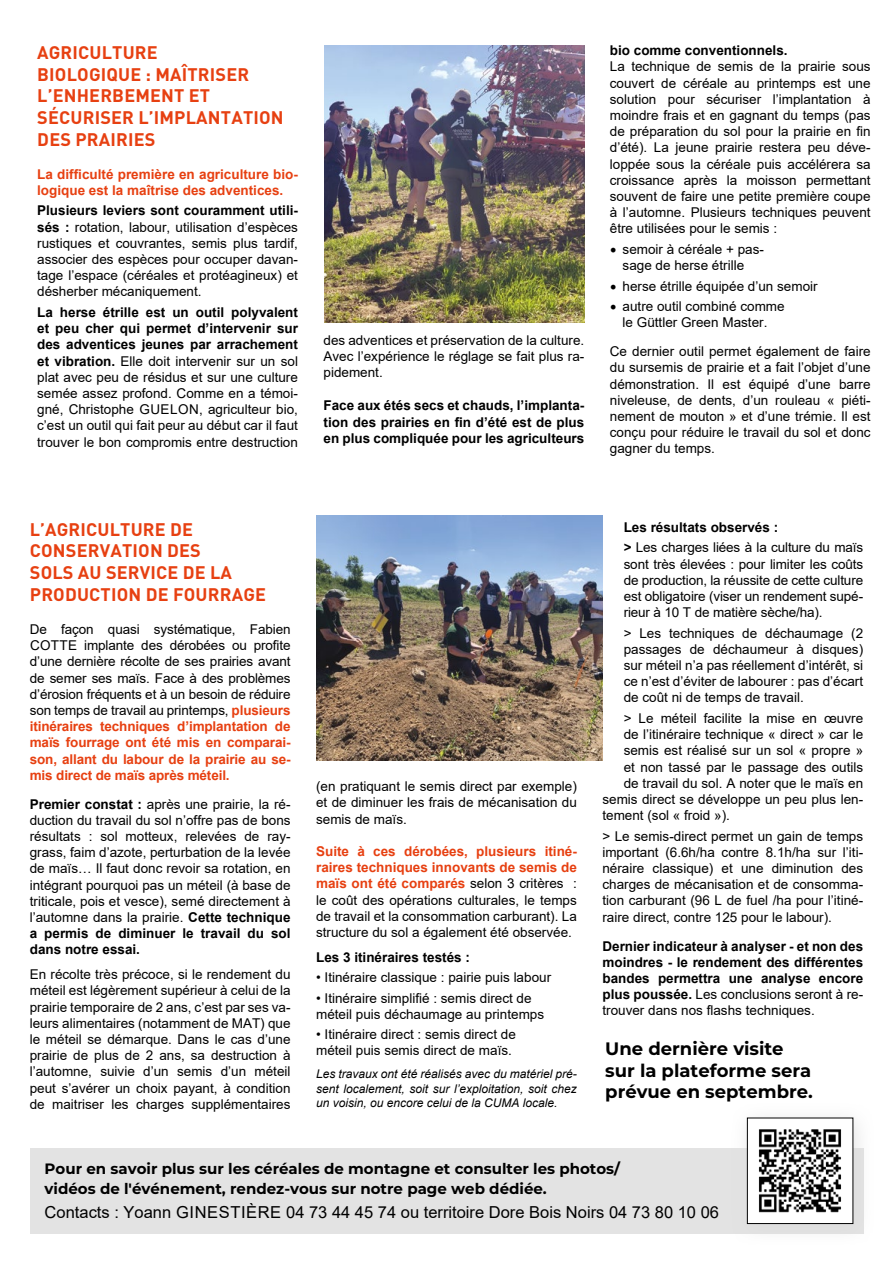
<style>
.page{position:relative;width:893px;height:1263px;background:#fff}
.page>*{position:absolute;margin:0;border:0;box-sizing:border-box;transform-origin:0 0}
.t1{font:700 18px/21.6px "DIN Pro";letter-spacing:.01em;color:#e74011}
.t2{font:700 18px/21.6px "Montserrat";color:#000}
.t3{font:16.5px "Arial";color:#000}
.t4{font:700 15px/19.8px "Montserrat";color:#000}
.t5{font:13.5px/16.2px "Arial";color:#000;text-align:justify}
.t6{font:700 13.5px/16.2px "Arial";color:#000;text-align:justify}
.t7{font:700 13.5px/16.2px "Arial";color:#e74011}
.t8{font:italic 12px/14.4px "Arial";color:#000;text-align:justify}
.s1{font-weight:700}
.s2{font-family:"Minion Pro";font-size:18px}
.s3{font-weight:700;color:#e74011}
.s4{font-weight:400}
</style>
<div class="page">
<img style="left:325px;top:45px;width:259px;height:277px">
<div style="left:30px;top:1148px;width:833px;height:85px;background:#e3e3e3"></div>
<div style="left:730px;top:1102px;width:145px;height:145px;background:#dadada;opacity:.75"></div>
<img style="left:749px;top:1119px;width:102px;height:103px">
<div style="left:747px;top:1117px;width:106px;height:107px;border:1px solid #000"></div>
<img style="left:316px;top:515px;width:286px;height:245px">
<h1 class="t1" style="left:37px;top:41px;width:248px">AGRICULTURE<br>BIOLOGIQUE : MAÎTRISER<br>L’ENHERBEMENT ET<br>SÉCURISER L’IMPLANTATION<br>DES PRAIRIES</h1>
<p class="t7" style="left:37px;top:166px;width:262px">La difficulté première en agriculture bio&shy;logique est la maîtrise des adventices.</p>
<p class="t5" style="left:37px;top:202px;width:262px"><span class="s1">Plusieurs leviers sont couramment utili&shy;sés :</span> rotation, labour, utilisation d’espèces rustiques et couvrantes, semis plus tardif, associer des espèces pour occuper davan&shy;tage l’espace (céréales et protéagineux) et désherber mécaniquement.</p>
<p class="t5" style="left:37px;top:304px;width:262px"><span class="s1">La herse étrille est un outil polyvalent et peu cher qui permet d’intervenir sur des adventices jeunes par arrachement et vibration.</span> Elle doit intervenir sur un sol plat avec peu de résidus et sur une culture semée assez profond. Comme en a témoi&shy;gné, Christophe GUELON, agriculteur bio, c’est un outil qui fait peur au début car il faut trouver le bon compromis entre destruction</p>
<p class="t5" style="left:323px;top:332px;width:262px">des adventices et préservation de la culture.<br>Avec l’expérience le réglage se fait plus ra&shy;pidement.</p>
<p class="t6" style="left:323px;top:398px;width:262px">Face aux étés secs et chauds, l’implanta&shy;tion des prairies en fin d’été est de plus en plus compliquée pour les agriculteurs</p>
<p class="t6" style="left:610px;top:43px;width:179px">bio comme conventionnels.</p>
<p class="t5" style="left:610px;top:58px;width:262px">La technique de semis de la prairie sous couvert de céréale au printemps est une solution pour sécuriser l’implantation à moindre frais et en gagnant du temps (pas de préparation du sol pour la prairie en fin d’été). La jeune prairie restera peu déve&shy;loppée sous la céréale puis accélérera sa croissance après la moisson permettant souvent de faire une petite première coupe à l’automne. Plusieurs techniques peuvent être utilisées pour le semis :</p>
<p class="t5" style="left:610px;top:241px;width:156px;text-align:center"><span class="s2">•</span> semoir à céréale + pas&shy;sage de herse étrille</p>
<p class="t5" style="left:610px;top:278px;width:209px"><span class="s2">•</span> herse étrille équipée d’un semoir</p>
<p class="t5" style="left:610px;top:298px;width:176px;text-align:center"><span class="s2">•</span> autre outil combiné comme le Güttler Green Master.</p>
<p class="t5" style="left:610px;top:343px;width:262px">Ce dernier outil permet également de faire du sursemis de prairie et a fait l’objet d’une démonstration. Il est équipé d’une barre niveleuse, de dents, d’un rouleau « piéti&shy;nement de mouton » et d’une trémie. Il est conçu pour réduire le travail du sol et donc gagner du temps.</p>
<h1 class="t1" style="left:30px;top:518px;width:238px">L’AGRICULTURE DE<br>CONSERVATION DES<br>SOLS AU SERVICE DE LA<br>PRODUCTION DE FOURRAGE</h1>
<p class="t5" style="left:30px;top:621px;width:262px">De façon quasi systématique, Fabien COTTE implante des dérobées ou profite d’une dernière récolte de ses prairies avant de semer ses maïs. Face à des problèmes d’érosion fréquents et à un besoin de réduire son temps de travail au printemps, <span class="s3">plusieurs itinéraires techniques d’implantation de maïs fourrage ont été mis en comparai&shy;son, allant du labour de la prairie au se&shy;mis direct de maïs après méteil.</span></p>
<p class="t5" style="left:30px;top:796px;width:262px"><span class="s1">Premier constat :</span> après une prairie, la ré&shy;duction du travail du sol n’offre pas de bons résultats : sol motteux, relevées de ray&shy;grass, faim d’azote, perturbation de la levée de maïs… Il faut donc revoir sa rotation, en intégrant pourquoi pas un méteil (à base de triticale, pois et vesce), semé directement à l’automne dans la prairie. <span class="s1">Cette technique a permis de diminuer le travail du sol dans notre essai.</span></p>
<p class="t5" style="left:30px;top:966px;width:262px">En récolte très précoce, si le rendement du méteil est légèrement supérieur à celui de la prairie temporaire de 2 ans, c’est par ses va&shy;leurs alimentaires (notamment de MAT) que le méteil se démarque. Dans le cas d’une prairie de plus de 2 ans, sa destruction à l’automne, suivie d’un semis d’un méteil peut s’avérer un choix payant, à condition de maitriser les charges supplémentaires</p>
<p class="t5" style="left:316px;top:778px;width:262px">(en pratiquant le semis direct par exemple) et de diminuer les frais de mécanisation du semis de maïs.</p>
<p class="t5" style="left:316px;top:843px;width:262px"><span class="s3">Suite à ces dérobées, plusieurs itiné&shy;raires techniques innovants de semis de maïs ont été comparés</span> selon 3 critères : le coût des opérations culturales, le temps de travail et la consommation carburant). La structure du sol a également été observée.</p>
<p class="t6" style="left:316px;top:949px;width:155px">Les 3 itinéraires testés :</p>
<p class="t5" style="left:316px;top:969px;width:237px">• Itinéraire classique : pairie puis labour</p>
<p class="t5" style="left:316px;top:990px;width:230px">• Itinéraire simplifié : semis direct de méteil puis déchaumage au printemps</p>
<p class="t5" style="left:316px;top:1026px;width:201px">• Itinéraire direct : semis direct de méteil puis semis direct de maïs.</p>
<p class="t8" style="left:316px;top:1067px;width:262px">Les travaux ont été réalisés avec du matériel pré&shy;sent localement, soit sur l’exploitation, soit chez un voisin, ou encore celui de la CUMA locale.</p>
<p class="t5" style="left:624px;top:517px;width:241px;line-height:20.4px"><span class="s1">Les résultats observés :<br>&gt;</span> Les charges liées à la culture du maïs</p>
<p class="t5" style="left:624px;top:556px;width:241px">sont très élevées : pour limiter les coûts de production, la réussite de cette culture est obligatoire (viser un rendement supé&shy;rieur à 10 T de matière sèche/ha).</p>
<p class="t5" style="left:624px;top:625px;width:241px">&gt; Les techniques de déchaumage (2 passages de déchaumeur à disques) sur méteil n’a pas réellement d’intérêt, si ce n’est d’éviter de labourer : pas d’écart de coût ni de temps de travail.</p>
<p class="t5" style="left:624px;top:710px;width:241px">&gt; Le méteil facilite la mise en œuvre</p>
<p class="t5" style="left:624px;top:726px;width:241px">de l’itinéraire technique « direct » car le</p>
<p class="t5" style="left:624px;top:742px;width:241px">semis est réalisé sur un sol « propre »</p>
<p class="t5" style="left:624px;top:759px;width:241px">et non tassé par le passage des outils</p>
<p class="t5" style="left:624px;top:775px;width:241px">de travail du sol. A noter que le maïs en</p>
<p class="t5" style="left:602px;top:791px;width:262px">semis direct se développe un peu plus len-</p>
<p class="t5" style="left:602px;top:807px;width:129px">tement (sol « froid »).</p>
<p class="t5" style="left:602px;top:828px;width:262px">&gt; Le semis-direct permet un gain de temps important (6.6h/ha contre 8.1h/ha sur l’iti&shy;néraire classique) et une diminution des charges de mécanisation et de consomma&shy;tion carburant (96 L de fuel /ha pour l’itiné&shy;raire direct, contre 125 pour le labour).</p>
<p class="t6" style="left:602px;top:938px;width:262px">Dernier indicateur à analyser - et non des moindres - le rendement des différentes bandes permettra une analyse encore plus poussée. <span class="s4">Les conclusions seront à re&shy;trouver dans nos flashs techniques.</span></p>
<h1 class="t2" style="left:605px;top:1037px;width:209px">Une dernière visite sur la plateforme sera prévue en septembre.</h1>
<p class="t4" style="left:45px;top:1158px;width:577px">Pour en savoir plus sur les céréales de montagne et consulter les photos/ vidéos de l'événement, rendez-vous sur notre page web dédiée.</p>
<p class="t3" style="left:45px;top:1200px;width:676px">Contacts : Yoann GINESTIÈRE 04 73 44 45 74 ou territoire Dore Bois Noirs 04 73 80 10 06</p>
</div>
